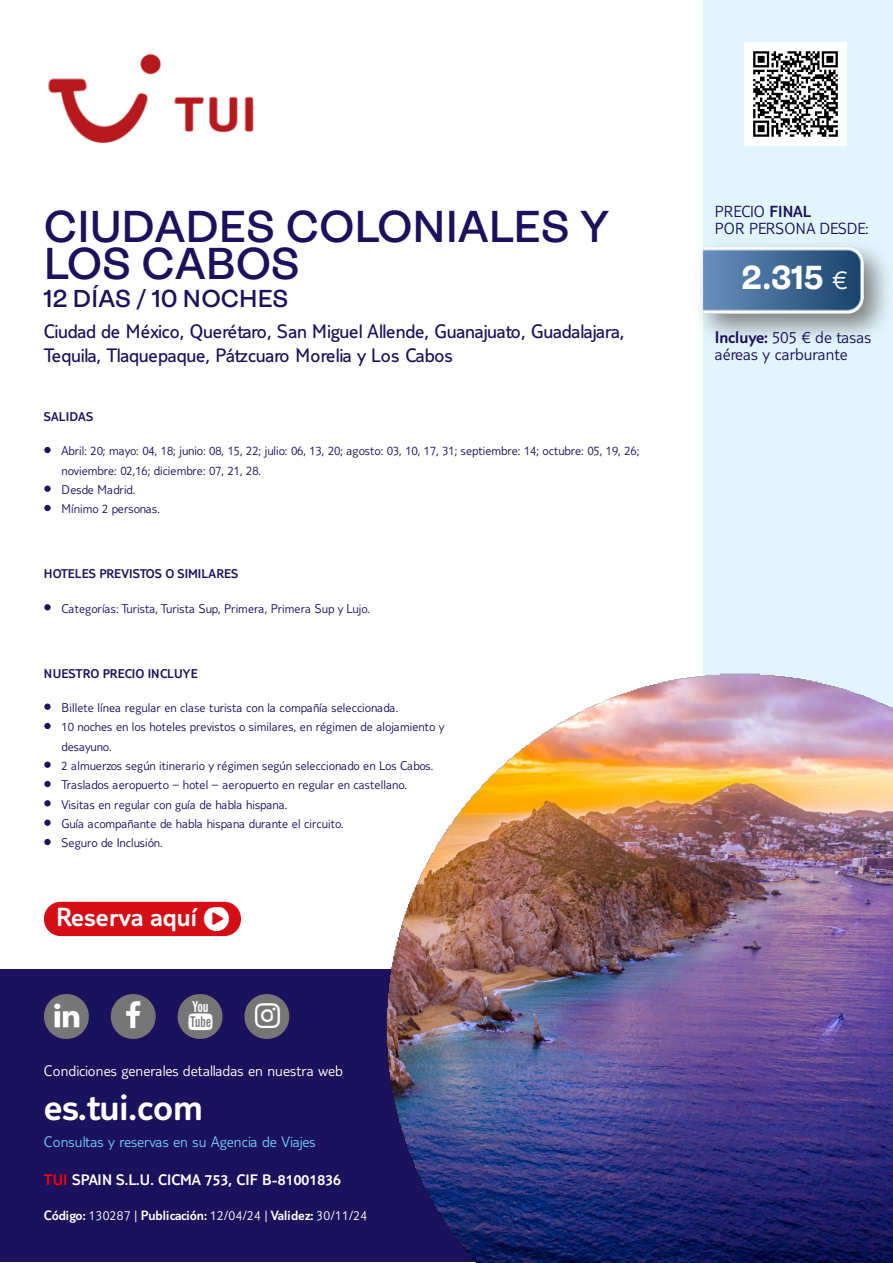
<style>
.page{position:relative;width:893px;height:1263px;background:#fff}
.page>*{position:absolute;margin:0;border:0;box-sizing:border-box;transform-origin:0 0}
.t1{font:600 44.85px/36.9px "Ambit";letter-spacing:.005em;color:#1b115c}
.t2{font:300 39.6px "TUI Type";letter-spacing:.005em;color:#fff}
.t3{font:700 33.45px "Ambit";color:#fff}
.t4{font:300 27.3px "TUI Type";letter-spacing:.005em;color:#fff}
.t5{font:600 24.6px "Ambit";letter-spacing:.005em;color:#1b115c}
.t6{font:20.25px/23.7px "TUI Type";letter-spacing:-.01em;color:#1b115c}
.t7{font:300 17.55px/17.5px "TUI Type";letter-spacing:.015em;color:#1b115c}
.t8{font:300 16.65px/16.6px "TUI Type";color:#1b115c}
.t9{font:300 15.75px "TUI Type";letter-spacing:.01em;color:#fff}
.t10{font:300 15.75px "TUI Type";letter-spacing:.01em;color:#70cbf4}
.t11{font:300 15.75px "TUI Type";letter-spacing:.01em;color:#fff}
.t12{font:300 14.1px "TUI Type";letter-spacing:-.005em;color:#fff}
.t13{font:300 13.2px/19.4px "TUI Type";letter-spacing:.01em;color:#1b115c}
.t14{font:300 13.2px "TUI Type";letter-spacing:.015em;color:#1b115c}
.s1{color:#f00}
.s2{font-style:inherit}
.s3{font-family:"TUI Type";font-weight:300;font-size:28.2px}
</style>
<div class="page">
<svg style="left:44px;top:447px;width:7px;height:6px"></svg>
<svg style="left:44px;top:486px;width:7px;height:6px"></svg>
<svg style="left:44px;top:505px;width:7px;height:6px"></svg>
<svg style="left:44px;top:604px;width:7px;height:6px"></svg>
<svg style="left:44px;top:704px;width:7px;height:6px"></svg>
<svg style="left:44px;top:723px;width:7px;height:6px"></svg>
<svg style="left:44px;top:762px;width:7px;height:6px"></svg>
<svg style="left:44px;top:781px;width:7px;height:6px"></svg>
<svg style="left:44px;top:800px;width:7px;height:6px"></svg>
<svg style="left:44px;top:820px;width:7px;height:6px"></svg>
<svg style="left:44px;top:839px;width:7px;height:6px"></svg>
<div style="left:44px;top:902px;width:197px;height:34px;background:#d40e14;border-radius:17px"></div>
<div style="left:702px;top:0;width:190px;height:1262px;background:#e2f5fd"></div>
<img style="left:744px;top:42px;width:102px;height:103px">
<img style="left:700px;top:236px;width:187px;height:110px">
<img style="left:702px;top:247px;width:161px;height:67px">
<div style="left:0;top:969px;width:892px;height:293px;background:#1b115c"></div>
<div style="left:44px;top:994px;width:45px;height:45px;background:#767676;border-radius:22px"></div>
<div style="left:111px;top:994px;width:45px;height:45px;background:#767676;border-radius:22px"></div>
<div style="left:178px;top:994px;width:44px;height:45px;background:#767676;border-radius:22px"></div>
<div style="left:244px;top:994px;width:45px;height:45px;background:#767676;border-radius:22px"></div>
<img style="left:386px;top:672px;width:506px;height:590px">
<img style="left:48px;top:54px;width:206px;height:90px">
<h1 class="t1" style="left:44px;top:209px;width:566px">CIUDADES COLONIALES Y<br>LOS CABOS</h1>
<h3 class="t5" style="left:44px;top:285px;width:246px">12 DÍAS / 10 NOCHES</h3>
<h3 class="t6" style="left:44px;top:320px;width:581px">Ciudad de México, Querétaro, San Miguel Allende, Guanajuato, Guadalajara,<br>Tequila, Tlaquepaque, Pátzcuaro Morelia y Los Cabos</h3>
<p class="t14" style="left:44px;top:409px;width:51px">SALIDAS</p>
<p class="t13" style="left:62px;top:441px;width:579px">Abril: 20; mayo: 04, 18; junio: 08, 15, 22; julio: 06, 13, 20; agosto: 03, 10, 17, 31; septiembre: 14; octubre: 05, 19, 26; noviembre: 02,16; diciembre: 07, 21, 28.<br>Desde Madrid.<br>Mínimo 2 personas.</p>
<p class="t14" style="left:44px;top:566px;width:196px">HOTELES PREVISTOS O SIMILARES</p>
<p class="t13" style="left:62px;top:598px;width:310px">Categorías: Turista, Turista Sup, Primera, Primera Sup y Lujo.</p>
<p class="t14" style="left:44px;top:666px;width:155px">NUESTRO PRECIO INCLUYE</p>
<p class="t13" style="left:62px;top:698px;width:384px">Billete línea regular en clase turista con la compañía seleccionada.<br>10 noches en los hoteles previstos o similares, en régimen de alojamiento y desayuno.<br>2 almuerzos según itinerario y régimen según seleccionado en Los Cabos.<br>Traslados aeropuerto – hotel – aeropuerto en regular en castellano.<br>Visitas en regular con guía de habla hispana.<br>Guía acompañante de habla hispana durante el circuito.<br>Seguro de Inclusión.</p>
<h3 class="t4" style="left:56px;top:902px;width:142px">Reserva aquí</h3>
<p class="t9" style="left:44px;top:1062px;width:300px">Condiciones generales detalladas en nuestra web</p>
<h2 class="t2" style="left:44px;top:1084px;width:160px">es.tui.com</h2>
<p class="t10" style="left:44px;top:1133px;width:273px">Consultas y reservas en su Agencia de Viajes</p>
<p class="t11" style="left:44px;top:1171px;width:298px"><span class="s1">TUI</span> SPAIN S.L.U. CICMA 753, CIF B-81001836</p>
<p class="t12" style="left:44px;top:1207px;width:324px">Código: <span class="s2">130287 |</span> Publicación: <span class="s2">12/04/24 |</span> Validez: <span class="s2">30/11/24</span></p>
<p class="t8" style="left:715px;top:203px;width:155px">PRECIO <span class="s2">FINAL<br></span>POR PERSONA DESDE:</p>
<h3 class="t3" style="left:741px;top:259px;width:107px">2.315 <span class="s3">€</span></h3>
<h3 class="t7" style="left:715px;top:328px;width:158px"><span class="s2">Incluye:</span> 505 € de tasas aéreas y carburante</h3>
</div>
